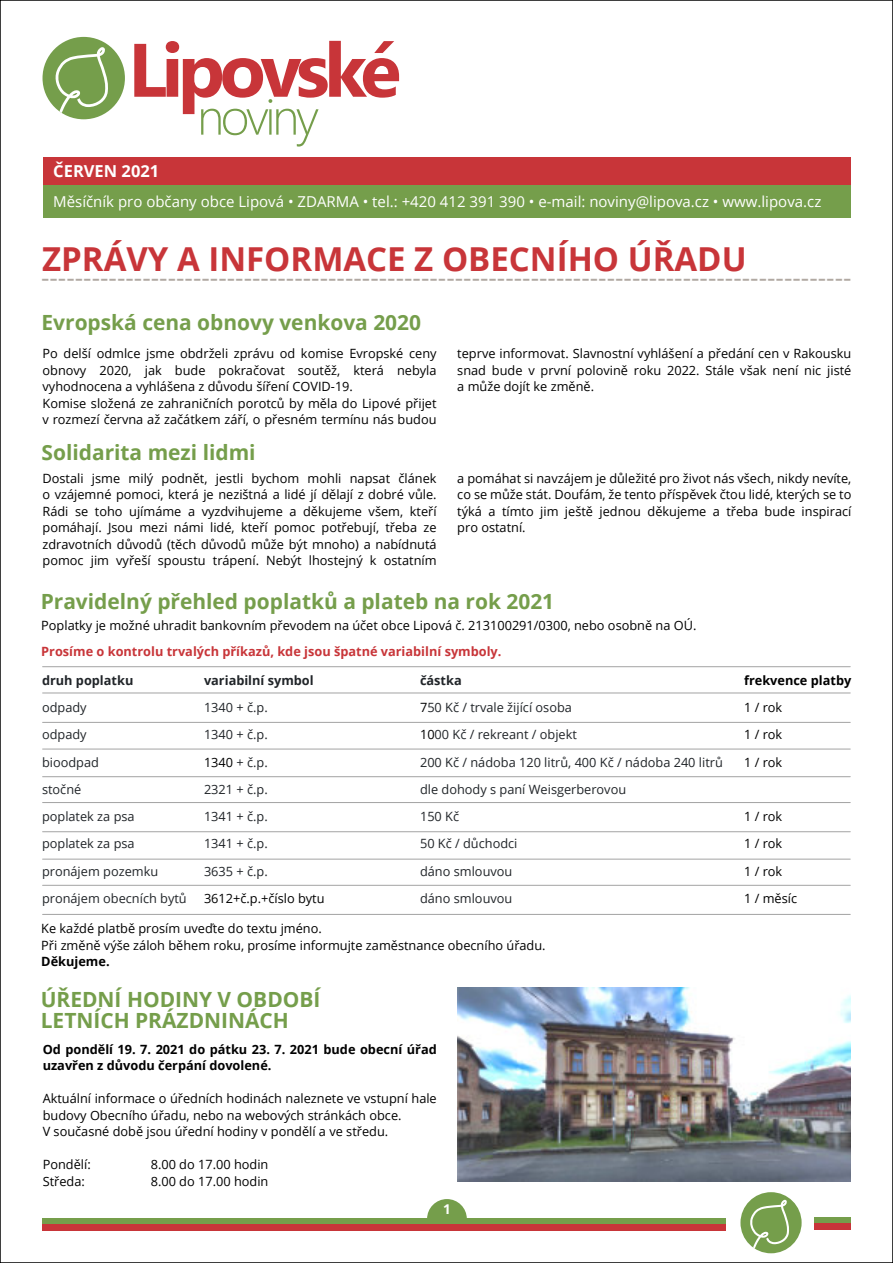
<style>
.page{position:relative;width:893px;height:1263px;background:#fff}
.page>*{position:absolute;margin:0;border:0;box-sizing:border-box;transform-origin:0 0}
.t1{font:700 33px "Open Sans";color:#c83539}
.t2{font:26.25px "Open Sans";color:#b1a9a2}
.t3{font:700 21px/21px "Open Sans";color:#759e4b}
.t4{font:700 16.5px "Open Sans";color:#fff}
.t5{font:15px "Open Sans";color:#fff}
.t6{font:700 13.5px "Open Sans";color:#fff}
.t7{font:12.75px/16.5px "Open Sans";color:#000}
.t8{font:12.75px "Open Sans";color:#212529}
.t9{font:700 12.75px/16.5px "Open Sans";color:#000}
.t10{font:700 12.75px "Open Sans";color:#c83539}
.t11{font:700 12.75px "Open Sans";color:#212529}
.s1{color:#000}
</style>
<div class="page">
<div style="left:43px;top:157px;width:807px;height:28px;background:#c83539"></div>
<div style="left:43px;top:185px;width:807px;height:33px;background:#759e4b"></div>
<div style="left:814px;top:1217px;width:36px;height:6px;background:#759e4b"></div>
<div style="left:814px;top:1223px;width:36px;height:7px;background:#c83539"></div>
<svg style="left:134px;top:41px;width:265px;height:106px"></svg>
<div style="left:43px;top:37px;width:82px;height:82px;background:#759e4b;border-radius:50%"></div>
<svg style="left:55px;top:47px;width:54px;height:66px"></svg>
<svg style="left:427px;top:1199px;width:40px;height:19px"></svg>
<div style="left:740px;top:1192px;width:62px;height:61px;background:#759e4b;border-radius:50%"></div>
<svg style="left:750px;top:1200px;width:39px;height:48px"></svg>
<div style="left:43px;top:1218px;width:683px;height:7px;background:#759e4b"></div>
<div style="left:43px;top:1224px;width:683px;height:7px;background:#c83539"></div>
<hr style="left:43px;top:693px;width:807px;height:1px;background:#a3a3a3">
<hr style="left:43px;top:722px;width:807px;height:1px;background:#a3a3a3">
<hr style="left:43px;top:749px;width:807px;height:1px;background:#a3a3a3">
<hr style="left:43px;top:776px;width:807px;height:1px;background:#a3a3a3">
<hr style="left:43px;top:802px;width:807px;height:1px;background:#a3a3a3">
<hr style="left:43px;top:831px;width:807px;height:1px;background:#a3a3a3">
<hr style="left:43px;top:859px;width:807px;height:1px;background:#a3a3a3">
<hr style="left:43px;top:885px;width:807px;height:1px;background:#a3a3a3">
<hr style="left:43px;top:914px;width:807px;height:1px;background:#a3a3a3">
<hr style="left:43px;top:666px;width:807px;height:1px;background:#a3a3a3">
<img style="left:457px;top:987px;width:393px;height:195px">
<p class="t4" style="left:53px;top:164px;width:107px">ČERVEN 2021</p>
<p class="t5" style="left:53px;top:196px;width:770px">Měsíčník pro občany obce Lipová • ZDARMA • tel.: +420 412 391 390 • e-mail: noviny@lipova.cz • www.lipova.cz</p>
<h1 class="t1" style="left:42px;top:246px;width:706px">ZPRÁVY A INFORMACE Z OBECNÍHO ÚŘADU</h1>
<h2 class="t2" style="left:41px;top:267px;width:812px">------------------------------------------------------------------------------------------------</h2>
<h3 class="t3" style="left:42px;top:314px;width:381px">Evropská cena obnovy venkova 2020</h3>
<p class="t7" style="left:43px;top:347px;width:396px">Po delší odmlce jsme obdrželi zprávu od komise Evropské ceny obnovy 2020, jak bude pokračovat soutěž, která nebyla vyhodnocena a vyhlášena z důvodu šíření COVID-19.<br>Komise složená ze zahraničních porotců by měla do Lipové přijet v rozmezí června až začátkem září, o přesném termínu nás budou</p>
<h3 class="t3" style="left:42px;top:444px;width:216px">Solidarita mezi lidmi</h3>
<p class="t7" style="left:43px;top:471px;width:396px;text-align:justify">Dostali jsme milý podnět, jestli bychom mohli napsat článek o vzájemné pomoci, která je nezištná a lidé jí dělají z dobré vůle.<br>Rádi se toho ujímáme a vyzdvihujeme a děkujeme všem, kteří pomáhají. Jsou mezi námi lidé, kteří pomoc potřebují, třeba ze zdravotních důvodů (těch důvodů může být mnoho) a nabídnutá pomoc jim vyřeší spoustu trápení. Nebýt lhostejný k ostatním</p>
<p class="t7" style="left:457px;top:347px;width:396px;text-align:justify">teprve informovat. Slavnostní vyhlášení a předání cen v Rakousku snad bude v první polovině roku 2022. Stále však není nic jisté a může dojít ke změně.</p>
<p class="t7" style="left:457px;top:471px;width:396px;text-align:justify">a pomáhat si navzájem je důležité pro život nás všech, nikdy nevíte, co se může stát. Doufám, že tento příspěvek čtou lidé, kterých se to týká a tímto jim ještě jednou děkujeme a třeba bude inspirací pro ostatní.</p>
<h3 class="t3" style="left:41px;top:593px;width:515px">Pravidelný přehled poplatků a plateb na rok 2021</h3>
<p class="t7" style="left:41px;top:619px;width:657px">Poplatky je možné uhradit bankovním převodem na účet obce Lipová č. 213100291/0300, nebo osobně na OÚ.</p>
<p class="t10" style="left:41px;top:646px;width:462px">Prosíme o kontrolu trvalých příkazů, kde jsou špatné variabilní symboly.</p>
<p class="t11" style="left:42px;top:675px;width:93px">druh poplatku</p>
<p class="t11" style="left:204px;top:675px;width:111px">variabilní symbol</p>
<p class="t11" style="left:420px;top:675px;width:43px">částka</p>
<p class="t9" style="left:744px;top:673px;width:109px">frekvence platby</p>
<p class="t8" style="left:42px;top:702px;width:46px">odpady</p>
<p class="t8" style="left:204px;top:702px;width:65px">1340 + č.p.</p>
<p class="t8" style="left:420px;top:702px;width:153px"><span class="s1">7</span>50 Kč / trvale žijící osoba</p>
<p class="t7" style="left:744px;top:700px;width:40px">1 / rok</p>
<p class="t8" style="left:42px;top:729px;width:46px">odpady</p>
<p class="t8" style="left:204px;top:729px;width:65px">1340 + č.p.</p>
<p class="t8" style="left:420px;top:729px;width:158px"><span class="s1">10</span>00 Kč / rekreant / objekt</p>
<p class="t7" style="left:744px;top:728px;width:40px">1 / rok</p>
<p class="t8" style="left:42px;top:757px;width:58px">bioodpad</p>
<p class="t8" style="left:204px;top:757px;width:65px"><span class="s1">1340</span> + č.p.</p>
<p class="t8" style="left:420px;top:757px;width:304px">200 Kč / nádoba 120 litrů, 400 Kč / nádoba 240 litrů</p>
<p class="t7" style="left:744px;top:755px;width:40px">1 / rok</p>
<p class="t8" style="left:42px;top:784px;width:41px">stočné</p>
<p class="t8" style="left:204px;top:784px;width:65px">2321 + č.p.</p>
<p class="t8" style="left:420px;top:784px;width:208px">dle dohody s paní Weisgerberovou</p>
<p class="t8" style="left:42px;top:811px;width:94px">poplatek za psa</p>
<p class="t8" style="left:204px;top:811px;width:65px">1341 + č.p.</p>
<p class="t8" style="left:420px;top:811px;width:41px">150 Kč</p>
<p class="t7" style="left:744px;top:809px;width:40px">1 / rok</p>
<p class="t8" style="left:42px;top:838px;width:94px">poplatek za psa</p>
<p class="t8" style="left:204px;top:838px;width:65px">1341 + č.p.</p>
<p class="t8" style="left:420px;top:838px;width:99px">50 Kč / důchodci</p>
<p class="t7" style="left:744px;top:837px;width:40px">1 / rok</p>
<p class="t8" style="left:42px;top:866px;width:118px">pronájem pozemku</p>
<p class="t8" style="left:204px;top:866px;width:65px">3635 + č.p.</p>
<p class="t8" style="left:420px;top:866px;width:94px">dáno smlouvou</p>
<p class="t7" style="left:744px;top:864px;width:40px">1 / rok</p>
<p class="t8" style="left:42px;top:893px;width:146px">pronájem obecních bytů</p>
<p class="t7" style="left:204px;top:891px;width:122px">3612+č.p.+číslo bytu</p>
<p class="t8" style="left:420px;top:893px;width:94px">dáno smlouvou</p>
<p class="t7" style="left:744px;top:891px;width:54px">1 / měsíc</p>
<p class="t7" style="left:41px;top:921px;width:506px">Ke každé platbě prosím uveďte do textu jméno.<br>Při změně výše záloh během roku, prosíme informujte zaměstnance obecního úřadu.</p>
<p class="t9" style="left:41px;top:955px;width:70px">Děkujeme.</p>
<h3 class="t3" style="left:41px;top:991px;width:281px">ÚŘEDNÍ HODINY V OBDOBÍ<br>LETNÍCH PRÁZDNINÁCH</h3>
<p class="t9" style="left:43px;top:1042px;width:396px">Od pondělí 19. 7. 2021 do pátku 23. 7. 2021 bude obecní úřad uzavřen z důvodu čerpání dovolené.</p>
<p class="t7" style="left:43px;top:1092px;width:396px">Aktuální informace o úředních hodinách naleznete ve vstupní hale budovy Obecního úřadu, nebo na webových stránkách obce.<br>V současné době jsou úřední hodiny v pondělí a ve středu.</p>
<p class="t7" style="left:43px;top:1158px;width:50px">Pondělí:</p>
<p class="t7" style="left:151px;top:1158px;width:119px">8.00 do 17.00 hodin</p>
<p class="t7" style="left:43px;top:1174px;width:44px">Středa:</p>
<p class="t7" style="left:151px;top:1174px;width:119px">8.00 do 17.00 hodin</p>
<p class="t6" style="left:443px;top:1204px;width:9px">1</p>
</div>
